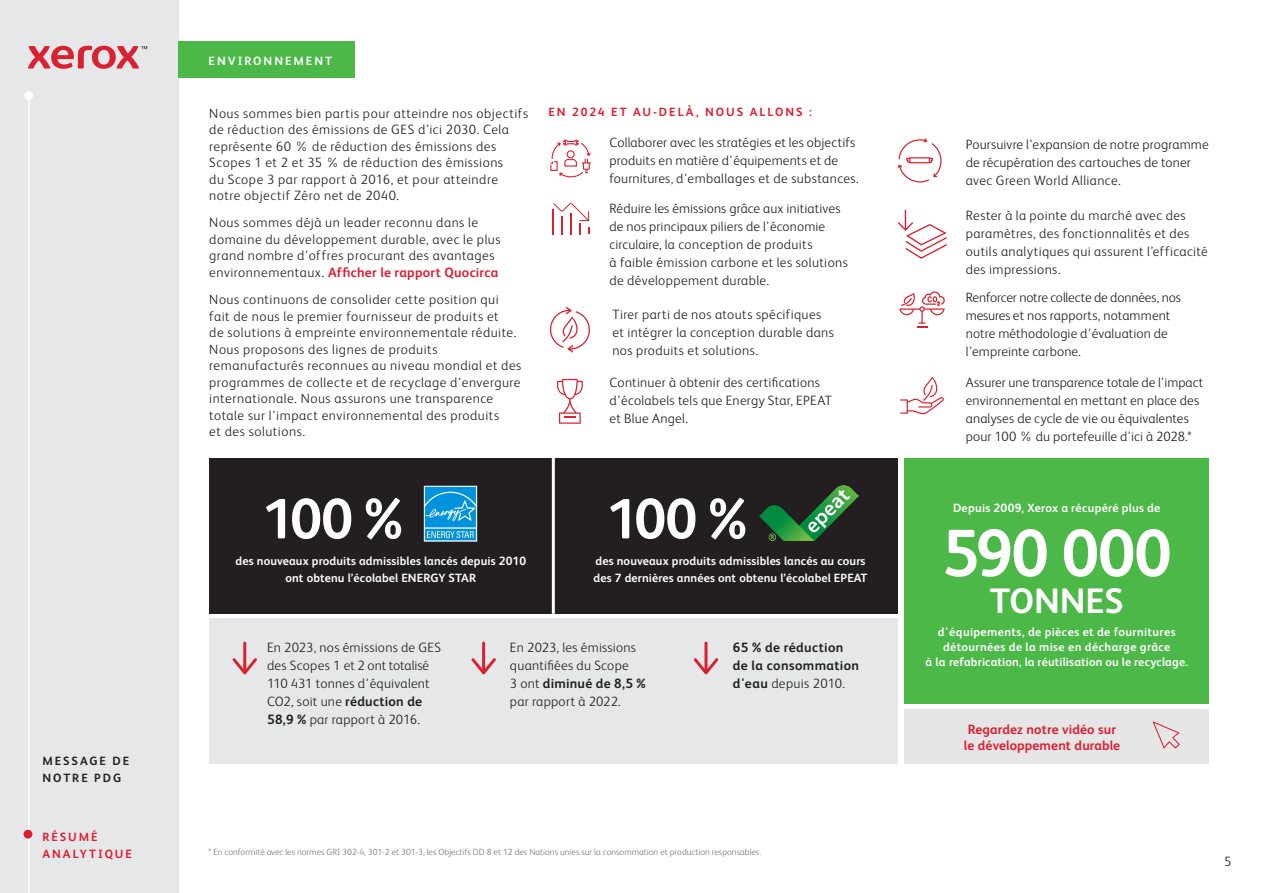
<style>
.page{position:relative;width:1263px;height:893px;background:#fff}
.page>*{position:absolute;margin:0;border:0;box-sizing:border-box;transform-origin:0 0}
.Body_Text{font:700 66.75px "Xerox Sans";letter-spacing:-.025em;color:#fff}
.Body_Text-2{font:700 57px "Xerox Sans";letter-spacing:-.04em;color:#fff}
.Body_Text-3{font:700 35.55px "Xerox Sans";letter-spacing:-.005em;color:#fff}
.Body_Text-4{font:300 13.5px/18px "Xerox Sans";letter-spacing:.03em;color:#231f20}
.Body_Text-5{font:300 13.5px/18px "Xerox Sans";letter-spacing:.005em;color:#231f20}
.Body_Text-6{font:300 13.5px/18px "Xerox Sans";letter-spacing:.01em;color:#231f20}
.Body_Text-7{font:700 13.5px/18px "Xerox Sans";letter-spacing:.03em;color:#231f20}
.t1{font:700 13.5px/16.2px "Xerox Sans";letter-spacing:.01em;color:#db1e30}
.Body_Text-8{font:700 12px/15px "Xerox Sans";letter-spacing:.01em;color:#fff;text-align:center}
.Body_Subhead{font:700 12px "Xerox Sans";letter-spacing:.165em;color:#db1e30}
.Footer__xerox_com{font:700 12px/16.5px "Xerox Sans";letter-spacing:.165em;color:#231f20}
.Footer__xerox_com-2{font:700 12px/16.5px "Xerox Sans";letter-spacing:.165em;color:#db1e30}
.Body_Subhead-2{font:700 12px "Xerox Sans";letter-spacing:.165em;color:#fff}
.Footnote{font:300 9px "Xerox Sans";color:#76787b}
.s1{font-weight:700;color:#db1e30}
.s2{font-weight:700}
.s3{font-weight:300}
</style>
<div class="page">
<div style="left:0;top:0;width:178px;height:893px;background:#e6e7e9"></div>
<hr style="left:28px;top:92px;width:2px;height:801px;background:#fff">
<div style="left:24px;top:91px;width:9px;height:9px;background:#fff;border-radius:50%"></div>
<div style="left:24px;top:830px;width:8px;height:8px;background:#db1e30;border-radius:50%"></div>
<svg style="left:28px;top:46px;width:119px;height:23px"></svg>
<div style="left:209px;top:458px;width:689px;height:156px;background:#231f20"></div>
<div style="left:904px;top:458px;width:305px;height:246px;background:#4cb848"></div>
<div style="left:209px;top:618px;width:689px;height:146px;background:#e6e7e9"></div>
<svg style="left:550px;top:140px;width:41px;height:37px"></svg>
<svg style="left:898px;top:138px;width:43px;height:44px"></svg>
<svg style="left:552px;top:203px;width:37px;height:31px"></svg>
<svg style="left:898px;top:210px;width:49px;height:49px"></svg>
<svg style="left:550px;top:306px;width:40px;height:47px"></svg>
<svg style="left:899px;top:291px;width:46px;height:36px"></svg>
<svg style="left:557px;top:379px;width:26px;height:45px"></svg>
<svg style="left:900px;top:377px;width:44px;height:37px"></svg>
<hr style="left:552px;top:458px;width:3px;height:156px;background:#fff">
<img style="left:760px;top:486px;width:98px;height:54px">
<img style="left:423px;top:486px;width:55px;height:55px">
<div style="left:178px;top:41px;width:177px;height:37px;background:#4cb848"></div>
<div style="left:904px;top:709px;width:305px;height:55px;background:#e6e6e6"></div>
<svg style="left:1153px;top:721px;width:27px;height:27px"></svg>
<svg style="left:232px;top:641px;width:25px;height:33px"></svg>
<svg style="left:471px;top:641px;width:25px;height:33px"></svg>
<svg style="left:693px;top:641px;width:25px;height:33px"></svg>
<p class="Footer__xerox_com" style="left:42px;top:752px;width:88px">MESSAGE DE<br>NOTRE PDG</p>
<p class="Footer__xerox_com-2" style="left:42px;top:828px;width:91px">RÉSUMÉ<br>ANALYTIQUE</p>
<p class="Body_Subhead-2" style="left:209px;top:53px;width:125px">ENVIRONNEMENT</p>
<p class="Body_Text-4" style="left:209px;top:104px;width:320px;line-height:16.5px">Nous sommes bien partis pour atteindre nos objectifs de réduction des émissions de GES d’ici 2030. Cela représente 60 % de réduction des émissions des Scopes 1 et 2 et 35 % de réduction des émissions<br>du Scope 3 par rapport à 2016, et pour atteindre notre objectif Zéro net de 2040.</p>
<p class="Body_Text-4" style="left:209px;top:214px;width:293px;line-height:16.5px">Nous sommes déjà un leader reconnu dans le domaine du développement durable, avec le plus grand nombre d'offres procurant des avantages environnementaux. <span class="s1">Afficher le rapport Quocirca</span></p>
<p class="Body_Text-4" style="left:209px;top:291px;width:314px;line-height:16.5px">Nous continuons de consolider cette position qui fait de nous le premier fournisseur de produits et<br>de solutions à empreinte environnementale réduite.<br>Nous proposons des lignes de produits remanufacturés reconnues au niveau mondial et des programmes de collecte et de recyclage d'envergure internationale. Nous assurons une transparence totale sur l'impact environnemental des produits<br>et des solutions.</p>
<p class="Body_Subhead" style="left:548px;top:104px;width:265px">EN 2024 ET AU-DELÀ, NOUS ALLONS :</p>
<p class="Body_Text-6" style="left:609px;top:133px;width:251px">Collaborer avec les stratégies et les objectifs produits en matière d'équipements et de fournitures, d'emballages et de substances.</p>
<p class="Body_Text-4" style="left:609px;top:199px;width:240px">Réduire les émissions grâce aux initiatives de nos principaux piliers de l'économie circulaire, la conception de produits<br>à faible émission carbone et les solutions de développement durable.</p>
<p class="Body_Text-4" style="left:612px;top:305px;width:223px">Tirer parti de nos atouts spécifiques et intégrer la conception durable dans nos produits et solutions.</p>
<p class="Body_Text-4" style="left:609px;top:372px;width:224px">Continuer à obtenir des certifications d'écolabels tels que Energy Star, EPEAT et Blue Angel.</p>
<p class="Body_Text-6" style="left:966px;top:135px;width:244px">Poursuivre l'expansion de notre programme de récupération des cartouches de toner avec Green World Alliance.</p>
<p class="Body_Text-4" style="left:966px;top:206px;width:244px">Rester à la pointe du marché avec des paramètres, des fonctionnalités et des outils analytiques qui assurent l’efficacité des impressions.</p>
<p class="Body_Text-5" style="left:966px;top:288px;width:217px">Renforcer notre collecte de données, nos mesures et nos rapports, notamment notre méthodologie d'évaluation de l'empreinte carbone.</p>
<p class="Body_Text-5" style="left:966px;top:373px;width:239px">Assurer une transparence totale de l'impact environnemental en mettant en place des analyses de cycle de vie ou équivalentes pour 100 % du portefeuille d'ici à 2028.*</p>
<p class="Body_Text-2" style="left:262px;top:480px;width:142px">100 %</p>
<p class="Body_Text-2" style="left:606px;top:480px;width:142px">100 %</p>
<p class="Body_Text-8" style="left:953px;top:500px;width:209px">Depuis 2009, Xerox a récupéré plus de</p>
<p class="Body_Text" style="left:942px;top:507px;width:231px">590 000</p>
<p class="Body_Text-8" style="left:236px;top:552px;width:292px;line-height:16.5px">des nouveaux produits admissibles lancés depuis 2010 ont obtenu l’écolabel ENERGY STAR</p>
<p class="Body_Text-8" style="left:594px;top:552px;width:275px;line-height:16.5px;text-align:left">des nouveaux produits admissibles lancés au cours des 7 dernières années ont obtenu l’écolabel EPEAT</p>
<p class="Body_Text-4" style="left:267px;top:638px;width:176px">En 2023, nos émissions de GES des Scopes 1 et 2 ont totalisé<br>110 431 tonnes d'équivalent<br>CO2, soit une <span class="s2">réduction de<br>58,9 %</span> par rapport à 2016.</p>
<p class="Body_Text-4" style="left:510px;top:638px;width:137px">En 2023, les émissions quantifiées du Scope<br>3 ont <span class="s2">diminué de 8,5 % </span>par rapport à 2022.</p>
<p class="Body_Text-7" style="left:733px;top:638px;width:128px">65 % de réduction de la consommation d'eau <span class="s3">depuis 2010.</span></p>
<p class="Body_Text-3" style="left:990px;top:576px;width:135px">TONNES</p>
<p class="Body_Text-8" style="left:925px;top:624px;width:264px">d'équipements, de pièces et de fournitures détournées de la mise en décharge grâce<br>à la refabrication, la réutilisation ou le recyclage.</p>
<p class="t1" style="left:964px;top:720px;width:158px">Regardez notre vidéo sur le développement durable</p>
<p class="Footnote" style="left:209px;top:846px;width:554px">* En conformité avec les normes GRI 302-4, 301-2 et 301-3, les Objectifs DD 8 et 12 des Nations unies sur la consommation et production responsables.</p>
<p class="Body_Text-4" style="left:1224px;top:851px;width:9px">5</p>
</div>
